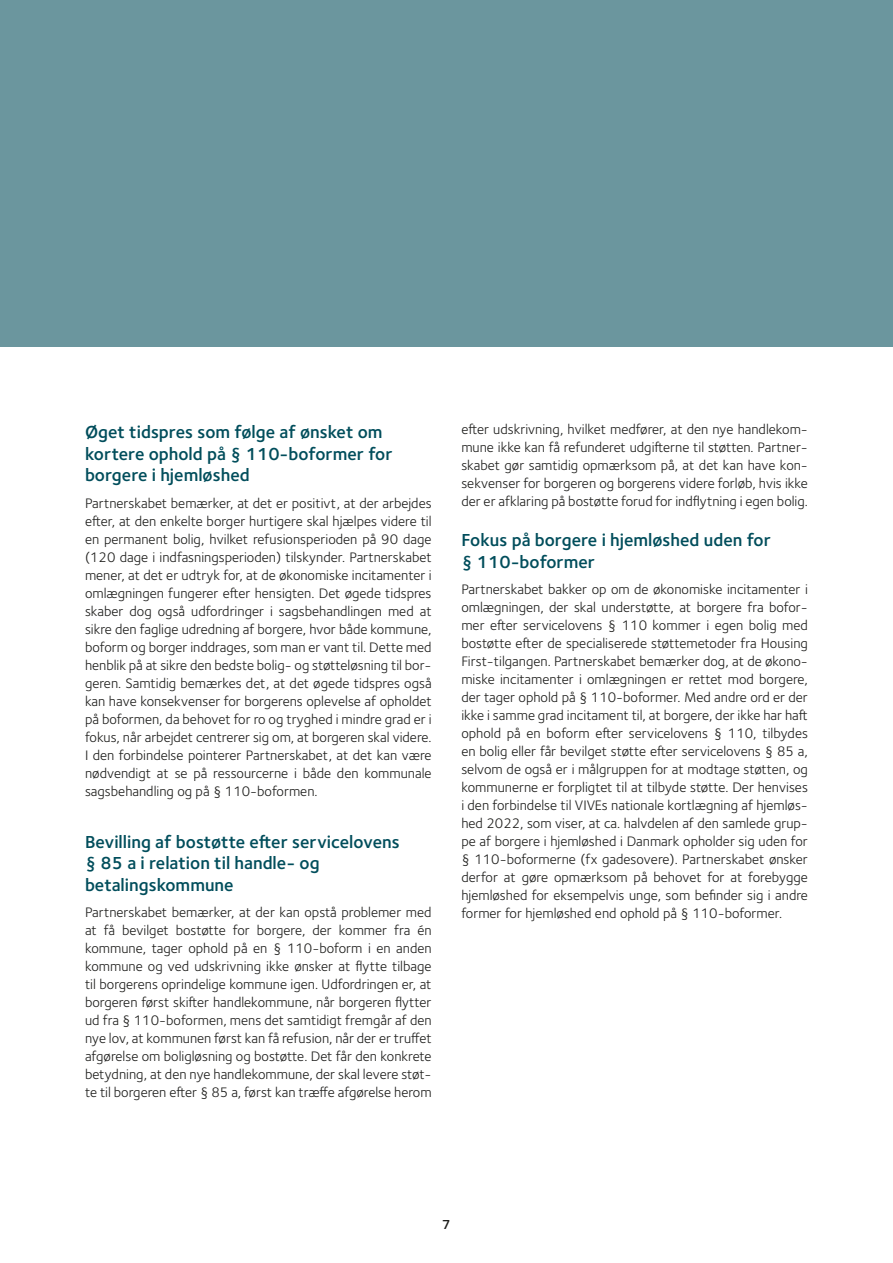
<style>
.page{position:relative;width:893px;height:1263px;background:#fff}
.page>*{position:absolute;margin:0;border:0;box-sizing:border-box;transform-origin:0 0}
.Underoverskrift{font:600 18px/21.6px "Foundry Sterling";color:#004d5b}
.txt-hvid{font:14.25px/18px "Foundry Sterling";color:#1d1d1b;text-align:justify}
.t1{font:600 13.5px "Foundry Sterling";color:#1d1d1b}
</style>
<div class="page">
<div style="left:0;top:0;width:893px;height:347px;background:#6b969e"></div>
<h3 class="Underoverskrift" style="left:85px;top:422px;width:309px">Øget tidspres som følge af ønsket om kortere ophold på § 110-boformer for borgere i hjemløshed</h3>
<p class="txt-hvid" style="left:85px;top:494px;width:348px">Partnerskabet bemærker, at det er positivt, at der arbejdes efter, at den enkelte borger hurtigere skal hjælpes videre til en permanent bolig, hvilket refusionsperioden på 90 dage (120 dage i indfasningsperioden) tilskynder. Partnerskabet mener, at det er udtryk for, at de økonomiske incitamenter i omlægningen fungerer efter hensigten. Det øgede tidspres skaber dog også udfordringer i sagsbehandlingen med at sikre den faglige udredning af borgere, hvor både kommune, boform og borger inddrages, som man er vant til. Dette med henblik på at sikre den bedste bolig- og støtteløsning til bor&shy;geren. Samtidig bemærkes det, at det øgede tidspres også kan have konsekvenser for borgerens oplevelse af opholdet på boformen, da behovet for ro og tryghed i mindre grad er i fokus, når arbejdet centrerer sig om, at borgeren skal videre.<br>I den forbindelse pointerer Partnerskabet, at det kan være nødvendigt at se på ressourcerne i både den kommunale sagsbehandling og på § 110-boformen.</p>
<h3 class="Underoverskrift" style="left:85px;top:831px;width:316px">Bevilling af bostøtte efter servicelovens § 85 a i relation til handle- og betalingskommune</h3>
<p class="txt-hvid" style="left:85px;top:903px;width:348px">Partnerskabet bemærker, at der kan opstå problemer med at få bevilget bostøtte for borgere, der kommer fra én kommune, tager ophold på en § 110-boform i en anden kommune og ved udskrivning ikke ønsker at flytte tilbage til borgerens oprindelige kommune igen. Udfordringen er, at borgeren først skifter handlekommune, når borgeren flytter ud fra § 110-boformen, mens det samtidigt fremgår af den nye lov, at kommunen først kan få refusion, når der er truffet afgørelse om boligløsning og bostøtte. Det får den konkrete betydning, at den nye handlekommune, der skal levere støt&shy;te til borgeren efter § 85 a, først kan træffe afgørelse herom</p>
<p class="txt-hvid" style="left:461px;top:421px;width:348px">efter udskrivning, hvilket medfører, at den nye handlekom&shy;mune ikke kan få refunderet udgifterne til støtten. Partner&shy;skabet gør samtidig opmærksom på, at det kan have kon&shy;sekvenser for borgeren og borgerens videre forløb, hvis ikke der er afklaring på bostøtte forud for indflytning i egen bolig.</p>
<h3 class="Underoverskrift" style="left:461px;top:530px;width:311px">Fokus på borgere i hjemløshed uden for § 110-boformer</h3>
<p class="txt-hvid" style="left:461px;top:580px;width:348px">Partnerskabet bakker op om de økonomiske incitamenter i omlægningen, der skal understøtte, at borgere fra bofor&shy;mer efter servicelovens § 110 kommer i egen bolig med bostøtte efter de specialiserede støttemetoder fra Housing First-tilgangen. Partnerskabet bemærker dog, at de økono&shy;miske incitamenter i omlægningen er rettet mod borgere, der tager ophold på § 110-boformer. Med andre ord er der ikke i samme grad incitament til, at borgere, der ikke har haft ophold på en boform efter servicelovens § 110, tilbydes en bolig eller får bevilget støtte efter servicelovens § 85 a, selvom de også er i målgruppen for at modtage støtten, og kommunerne er forpligtet til at tilbyde støtte. Der henvises i den forbindelse til VIVEs nationale kortlægning af hjemløs&shy;hed 2022, som viser, at ca. halvdelen af den samlede grup&shy;pe af borgere i hjemløshed i Danmark opholder sig uden for § 110-boformerne (fx gadesovere). Partnerskabet ønsker derfor at gøre opmærksom på behovet for at forebygge hjemløshed for eksempelvis unge, som befinder sig i andre former for hjemløshed end ophold på § 110-boformer.</p>
<p class="t1" style="left:442px;top:1216px;width:10px">7</p>
</div>
